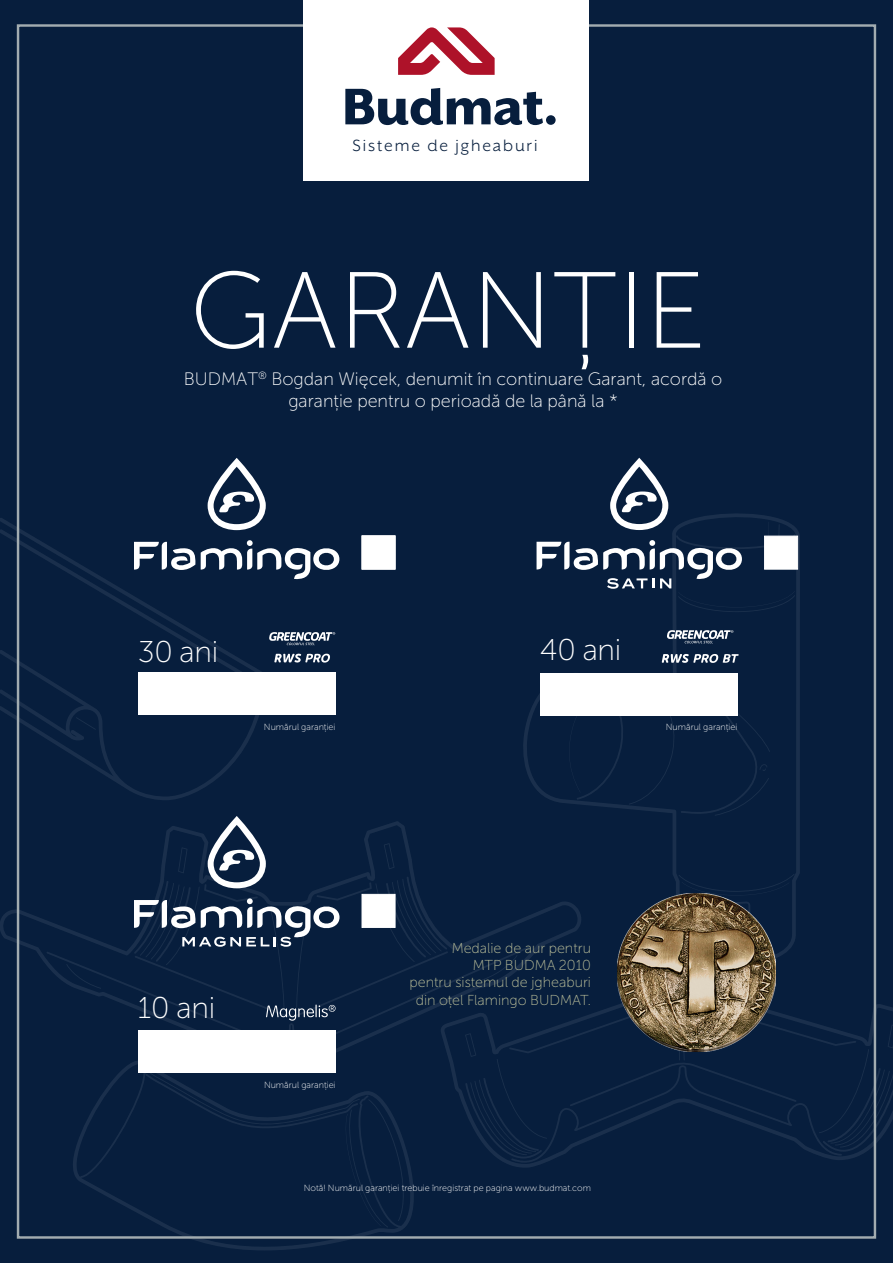
<style>
.page{position:relative;width:893px;height:1263px;background:#071e3d}
.page>*{position:absolute;margin:0;border:0;box-sizing:border-box;transform-origin:0 0}
.t1{font:108px "Museo Sans Cyrl 100";color:#fff}
.t2{font:30px "Museo Sans Cyrl 100";letter-spacing:-.01em;color:#fff}
.t3{font:18.6px "Mr Eaves XL San OT";letter-spacing:.1em;color:#071e3d}
.t4{font:18px/21.6px "Museo Sans Cyrl 100";color:#fff;text-align:center}
.t5{font:14.4px/17.2px "Museo Sans Cyrl 100";color:#bbbf9a;text-align:right}
.t6{font:9px "Museo Sans Cyrl 100";color:#fff}
</style>
<div class="page">
<svg style="left:0;top:517px;width:266px;height:283px"></svg>
<svg style="left:76px;top:717px;width:20px;height:13px"></svg>
<svg style="left:73px;top:1070px;width:332px;height:180px"></svg>
<svg style="left:145px;top:1070px;width:269px;height:157px"></svg>
<svg style="left:465px;top:994px;width:428px;height:169px"></svg>
<svg style="left:0;top:821px;width:583px;height:249px"></svg>
<svg style="left:46px;top:946px;width:483px;height:105px"></svg>
<svg style="left:482px;top:955px;width:35px;height:25px"></svg>
<svg style="left:66px;top:964px;width:35px;height:25px"></svg>
<svg style="left:521px;top:529px;width:279px;height:435px"></svg>
<svg style="left:678px;top:874px;width:117px;height:21px"></svg>
<svg style="left:565px;top:678px;width:205px;height:138px"></svg>
<img style="left:618px;top:894px;width:157px;height:157px">
<div style="left:304px;top:0;width:285px;height:180px;background:#fff"></div>
<svg style="left:398px;top:27px;width:97px;height:48px"></svg>
<svg style="left:345px;top:88px;width:198px;height:37px"></svg>
<div style="left:546px;top:115px;width:10px;height:10px;background:#071e3d;border-radius:50%"></div>
<svg style="left:269px;top:632px;width:66px;height:13px"></svg>
<svg style="left:274px;top:653px;width:56px;height:10px"></svg>
<div style="left:138px;top:673px;width:197px;height:42px;background:#fff"></div>
<svg style="left:134px;top:540px;width:205px;height:40px"></svg>
<svg style="left:208px;top:458px;width:58px;height:72px"></svg>
<div style="left:362px;top:535px;width:33px;height:34px;background:#fff;border:1px solid #fff"></div>
<div style="left:138px;top:1030px;width:198px;height:43px;background:#fff"></div>
<svg style="left:134px;top:816px;width:314px;height:205px"></svg>
<svg style="left:667px;top:630px;width:66px;height:13px"></svg>
<svg style="left:662px;top:653px;width:77px;height:10px"></svg>
<div style="left:540px;top:673px;width:197px;height:42px;background:#fff"></div>
<svg style="left:537px;top:458px;width:259px;height:154px"></svg>
<div style="left:764px;top:536px;width:34px;height:33px;background:#fff;border:1px solid #fff"></div>
<h3 class="t3" style="left:353px;top:136px;width:186px">Sisteme de jgheaburi</h3>
<h1 class="t1" style="left:190px;top:253px;width:517px">GARANȚIE</h1>
<h3 class="t4" style="left:184px;top:368px;width:540px">BUDMAT<sup>®</sup> Bogdan Więcek, denumit în continuare Garant, acordă o garanție pentru o perioadă de la până la *</h3>
<h2 class="t2" style="left:138px;top:636px;width:82px">30 ani</h2>
<p class="t6" style="left:264px;top:722px;width:73px">Numărul garanției</p>
<h2 class="t2" style="left:540px;top:634px;width:83px">40 ani</h2>
<p class="t6" style="left:666px;top:722px;width:73px">Numărul garanției</p>
<h2 class="t2" style="left:138px;top:991px;width:79px">10 ani</h2>
<p class="t6" style="left:264px;top:1080px;width:73px">Numărul garanției</p>
<h3 class="t5" style="left:409px;top:939px;width:183px">Medalie de aur pentru<br>MTP BUDMA 2010<br>pentru sistemul de jgheaburi din oțel Flamingo BUDMAT.</h3>
<p class="t6" style="left:304px;top:1183px;width:289px">Notă! Numărul garanției trebuie înregistrat pe pagina www.budmat.com</p>
</div>
